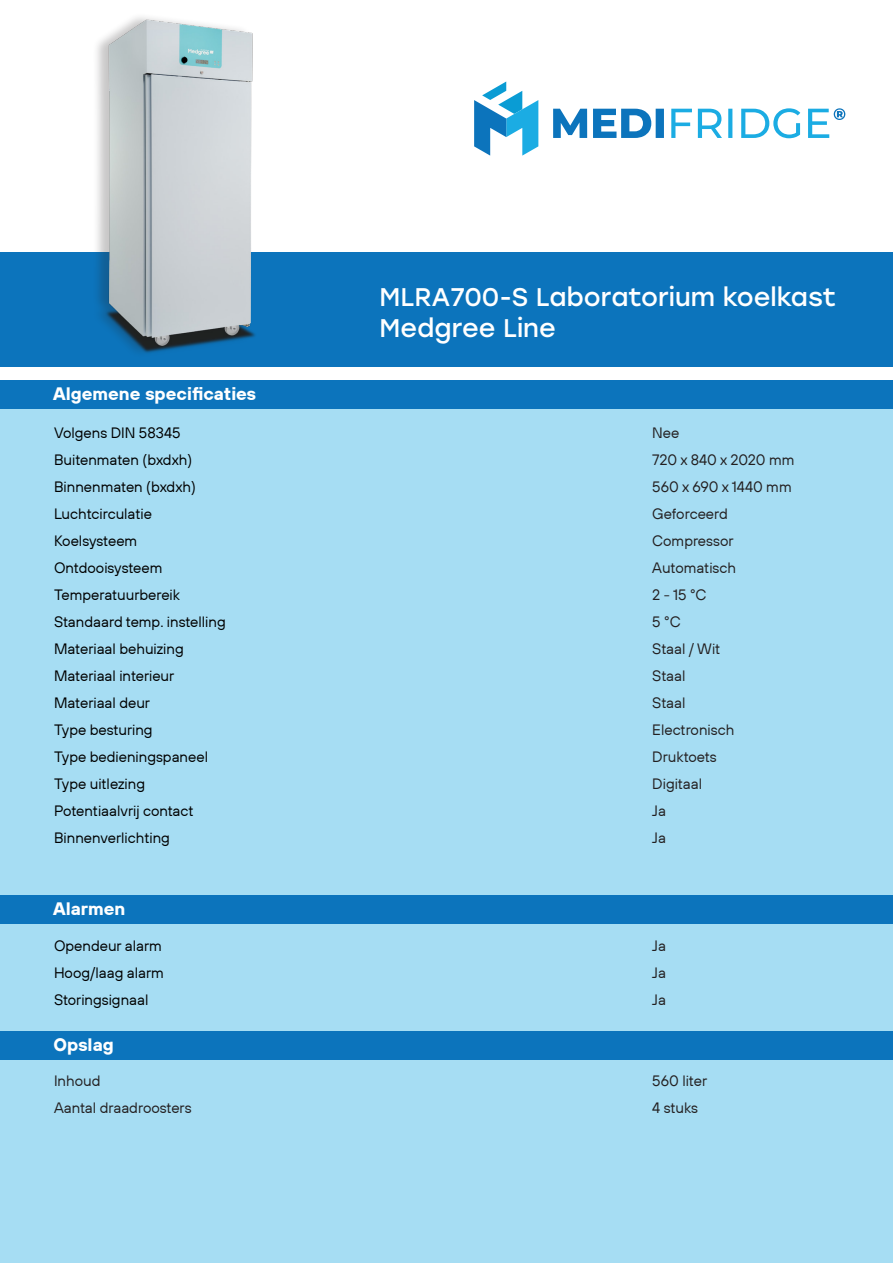
<style>
.page{position:relative;width:893px;height:1263px;background:#fff}
.page>*{position:absolute;margin:0;border:0;box-sizing:border-box;transform-origin:0 0}
.t1{font:25.5px "Stolzl";color:#fff}
.t2{font:700 18px "TT Hoves Pro Trial";color:#fff}
.t3{font:15px "TT Hoves Pro Trial";color:#000}
.t4{font:15px/27px "TT Hoves Pro Trial";color:#231f20}
</style>
<div class="page">
<div style="left:0;top:409px;width:893px;height:854px;background:#a6ddf3"></div>
<div style="left:0;top:252px;width:893px;height:115px;background:#0c74bc"></div>
<div style="left:0;top:381px;width:893px;height:28px;background:#0c74bc"></div>
<img style="left:97px;top:17px;width:158px;height:336px">
<div style="left:0;top:895px;width:893px;height:29px;background:#0c74bc"></div>
<div style="left:0;top:1031px;width:893px;height:29px;background:#0c74bc"></div>
<svg style="left:474px;top:81px;width:64px;height:75px"></svg>
<svg style="left:553px;top:109px;width:111px;height:29px"></svg>
<svg style="left:671px;top:108px;width:174px;height:30px"></svg>
<p class="t2" style="left:53px;top:382px;width:205px">Algemene specificaties</p>
<p class="t3" style="left:54px;top:423px;width:128px">Volgens DIN 58345</p>
<p class="t3" style="left:54px;top:450px;width:140px">Buitenmaten (bxdxh)</p>
<p class="t3" style="left:54px;top:477px;width:143px">Binnenmaten (bxdxh)</p>
<p class="t3" style="left:54px;top:504px;width:100px">Luchtcirculatie</p>
<p class="t3" style="left:54px;top:531px;width:85px">Koelsysteem</p>
<p class="t3" style="left:54px;top:558px;width:110px">Ontdooisysteem</p>
<p class="t3" style="left:54px;top:585px;width:128px">Temperatuurbereik</p>
<p class="t3" style="left:54px;top:612px;width:173px">Standaard temp. instelling</p>
<p class="t3" style="left:54px;top:639px;width:131px">Materiaal behuizing</p>
<p class="t3" style="left:54px;top:666px;width:122px">Materiaal interieur</p>
<p class="t3" style="left:54px;top:693px;width:98px">Materiaal deur</p>
<p class="t3" style="left:54px;top:720px;width:100px">Type besturing</p>
<p class="t3" style="left:54px;top:747px;width:156px">Type bedieningspaneel</p>
<p class="t3" style="left:54px;top:774px;width:93px">Type uitlezing</p>
<p class="t3" style="left:54px;top:801px;width:141px">Potentiaalvrij contact</p>
<p class="t3" style="left:54px;top:828px;width:117px">Binnenverlichting</p>
<p class="t2" style="left:53px;top:897px;width:74px">Alarmen</p>
<p class="t3" style="left:54px;top:936px;width:109px">Opendeur alarm</p>
<p class="t3" style="left:54px;top:963px;width:111px">Hoog/laag alarm</p>
<p class="t3" style="left:54px;top:990px;width:96px">Storingsignaal</p>
<p class="t2" style="left:53px;top:1033px;width:62px">Opslag</p>
<p class="t4" style="left:54px;top:1067px;width:48px">Inhoud</p>
<p class="t4" style="left:54px;top:1094px;width:139px">Aantal draadroosters</p>
<p class="t1" style="left:379px;top:279px;width:458px">MLRA700-S Laboratorium koelkast</p>
<p class="t1" style="left:379px;top:310px;width:178px">Medgree Line</p>
<p class="t4" style="left:652px;top:419px;width:144px">Nee<br>720 x 840 x 2020 mm</p>
<p class="t4" style="left:652px;top:473px;width:141px">560 x 690 x 1440 mm</p>
<p class="t4" style="left:652px;top:500px;width:77px">Geforceerd</p>
<p class="t4" style="left:652px;top:527px;width:83px">Compressor</p>
<p class="t4" style="left:652px;top:554px;width:85px">Automatisch</p>
<p class="t4" style="left:652px;top:581px;width:56px">2 - 15 °C</p>
<p class="t4" style="left:652px;top:608px;width:30px">5 °C</p>
<p class="t4" style="left:652px;top:635px;width:70px">Staal / Wit</p>
<p class="t4" style="left:652px;top:662px;width:35px">Staal<br>Staal</p>
<p class="t4" style="left:652px;top:716px;width:84px">Electronisch</p>
<p class="t4" style="left:652px;top:743px;width:66px">Druktoets</p>
<p class="t4" style="left:652px;top:770px;width:51px">Digitaal</p>
<p class="t4" style="left:652px;top:797px;width:15px">Ja</p>
<p class="t4" style="left:652px;top:824px;width:15px">Ja</p>
<p class="t4" style="left:652px;top:932px;width:15px">Ja</p>
<p class="t4" style="left:652px;top:959px;width:15px">Ja</p>
<p class="t4" style="left:652px;top:986px;width:15px">Ja</p>
<p class="t4" style="left:652px;top:1067px;width:56px">560 liter</p>
<p class="t4" style="left:652px;top:1094px;width:47px">4 stuks</p>
</div>
